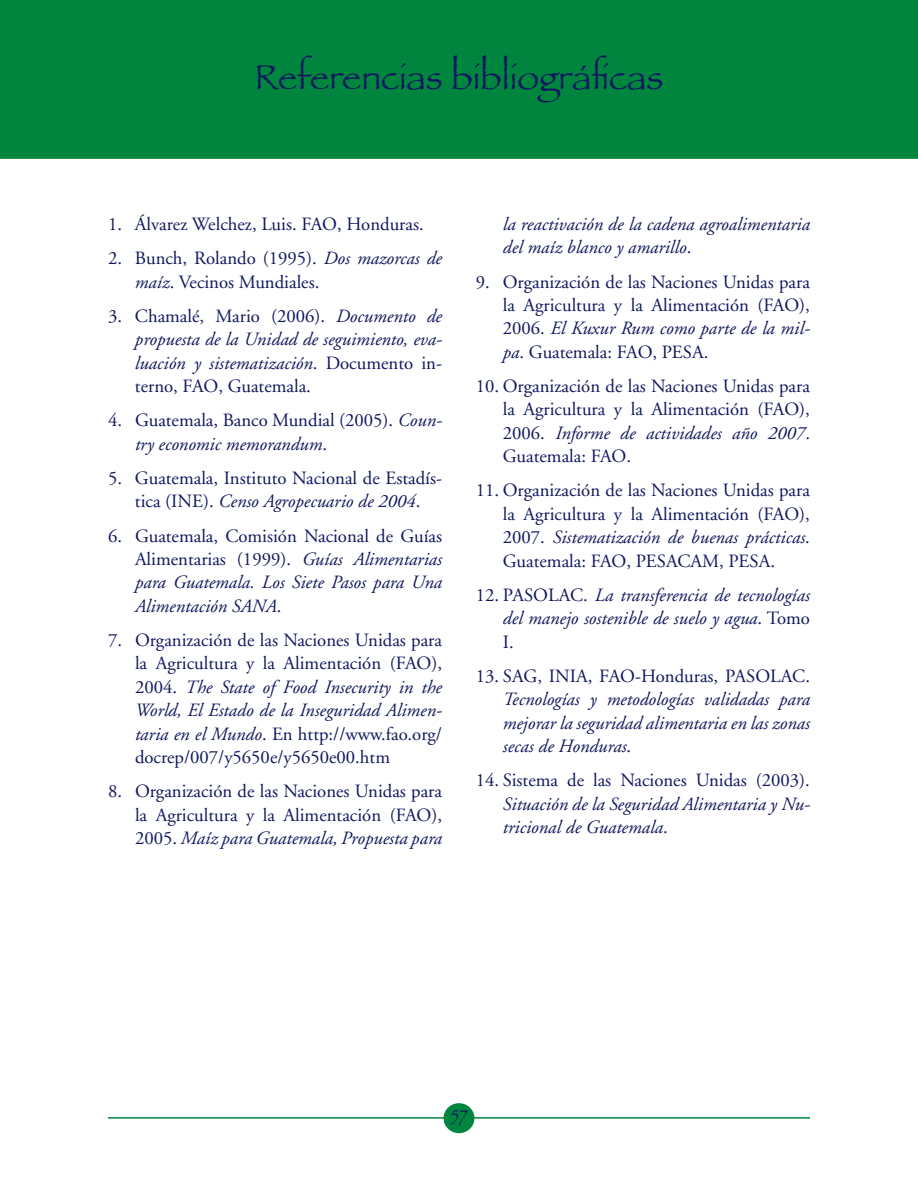
<style>
.page{position:relative;width:918px;height:1188px;background:#fff}
.page>*{position:absolute;margin:0;border:0;box-sizing:border-box;transform-origin:0 0}
.t1{font:36px "Papyrus";color:#11175e}
.t2{font:18.75px/23.4px "Adobe Garamond";color:#11175e;text-align:justify}
.t3{font:italic 18.75px/23.4px "Adobe Garamond";color:#11175e;text-align:justify}
.t4{font:18px "Papyrus";color:#11175e}
.s1{font-style:italic}
.s2{font-style:normal}
</style>
<div class="page">
<div style="left:444px;top:1103px;width:30px;height:30px;background:#00853f;border-radius:50%"></div>
<hr style="left:108px;top:1117px;width:338px;height:2px;background:#00853f">
<hr style="left:472px;top:1117px;width:338px;height:2px;background:#00853f">
<div style="left:1px;top:1px;width:916px;height:157px;background:#00853f"></div>
<div style="left:0;top:0;width:918px;height:159px;border:2px solid #00853f"></div>
<h1 class="t1" style="left:255px;top:56px;width:410px">Referencias bibliográficas</h1>
<p class="t2" style="left:108px;top:213px;width:317px">1. Álvarez Welchez, Luis. FAO, Honduras.</p>
<p class="t2" style="left:135px;top:247px;width:309px;text-indent:-27px">2. Bunch, Rolando (1995). <span class="s1">Dos mazorcas de maíz</span>. Vecinos Mundiales.</p>
<p class="t3" style="left:135px;top:305px;width:309px;text-indent:-27px"><span class="s2">3. Chamalé, Mario (2006).</span> Documento de propuesta de la Unidad de seguimiento, eva&shy;luación y sistematización<span class="s2">. Documento in&shy;terno, FAO, Guatemala.</span></p>
<p class="t2" style="left:135px;top:409px;width:309px;text-indent:-27px">4. Guatemala, Banco Mundial (2005). <span class="s1">Coun&shy;try economic memorandum</span>.</p>
<p class="t2" style="left:108px;top:467px;width:336px;text-align:center">5. Guatemala, Instituto Nacional de Estadís&shy;tica (INE). <span class="s1">Censo Agropecuario de 2004</span>.</p>
<p class="t3" style="left:135px;top:525px;width:309px;text-indent:-27px"><span class="s2">6. Guatemala, Comisión Nacional de Guías Alimentarias (1999).</span> Guías Alimentarias para Guatemala. Los Siete Pasos para Una Alimentación SANA<span class="s2">.</span></p>
<p class="t2" style="left:135px;top:629px;width:309px;text-indent:-27px">7. Organización de las Naciones Unidas para la Agricultura y la Alimentación (FAO), 2004. <span class="s1">The State of Food Insecurity in the World, El Estado de la Inseguridad Alimen&shy;taria en el Mundo</span>. En http://www.fao.org/ docrep/007/y5650e/y5650e00.htm</p>
<p class="t2" style="left:135px;top:780px;width:309px;text-indent:-27px">8. Organización de las Naciones Unidas para la Agricultura y la Alimentación (FAO), 2005. <span class="s1">Maíz para Guatemala, Propuesta para</span></p>
<p class="t3" style="left:503px;top:213px;width:309px">la reactivación de la cadena agroalimentaria del maíz blanco y amarillo<span class="s2">.</span></p>
<p class="t2" style="left:503px;top:270px;width:309px;text-indent:-27px">9. Organización de las Naciones Unidas para la Agricultura y la Alimentación (FAO), 2006. <span class="s1">El Kuxur Rum como parte de la mil&shy;pa</span>. Guatemala: FAO, PESA.</p>
<p class="t2" style="left:503px;top:375px;width:309px;text-indent:-27px">10. Organización de las Naciones Unidas para la Agricultura y la Alimentación (FAO), 2006. <span class="s1">Informe de actividades año 2007</span>.<br>Guatemala: FAO.</p>
<p class="t2" style="left:503px;top:479px;width:309px;text-indent:-27px">11. Organización de las Naciones Unidas para la Agricultura y la Alimentación (FAO), 2007. <span class="s1">Sistematización de buenas prácticas</span>.<br>Guatemala: FAO, PESACAM, PESA.</p>
<p class="t3" style="left:503px;top:584px;width:309px;text-indent:-27px"><span class="s2">12. PASOLAC.</span> La transferencia de tecnologías del manejo sostenible de suelo y agua<span class="s2">. Tomo I.</span></p>
<p class="t2" style="left:476px;top:665px;width:336px">13. SAG, INIA, FAO-Honduras, PASOLAC.</p>
<p class="t3" style="left:503px;top:688px;width:309px">Tecnologías y metodologías validadas para mejorar la seguridad alimentaria en las zonas secas de Honduras<span class="s2">.</span></p>
<p class="t2" style="left:476px;top:769px;width:336px">14. Sistema de las Naciones Unidas (2003).</p>
<p class="t3" style="left:503px;top:793px;width:309px">Situación de la Seguridad Alimentaria y Nu&shy;tricional de Guatemala<span class="s2">.</span></p>
<p class="t4" style="left:450px;top:1106px;width:11px">57</p>
</div>
